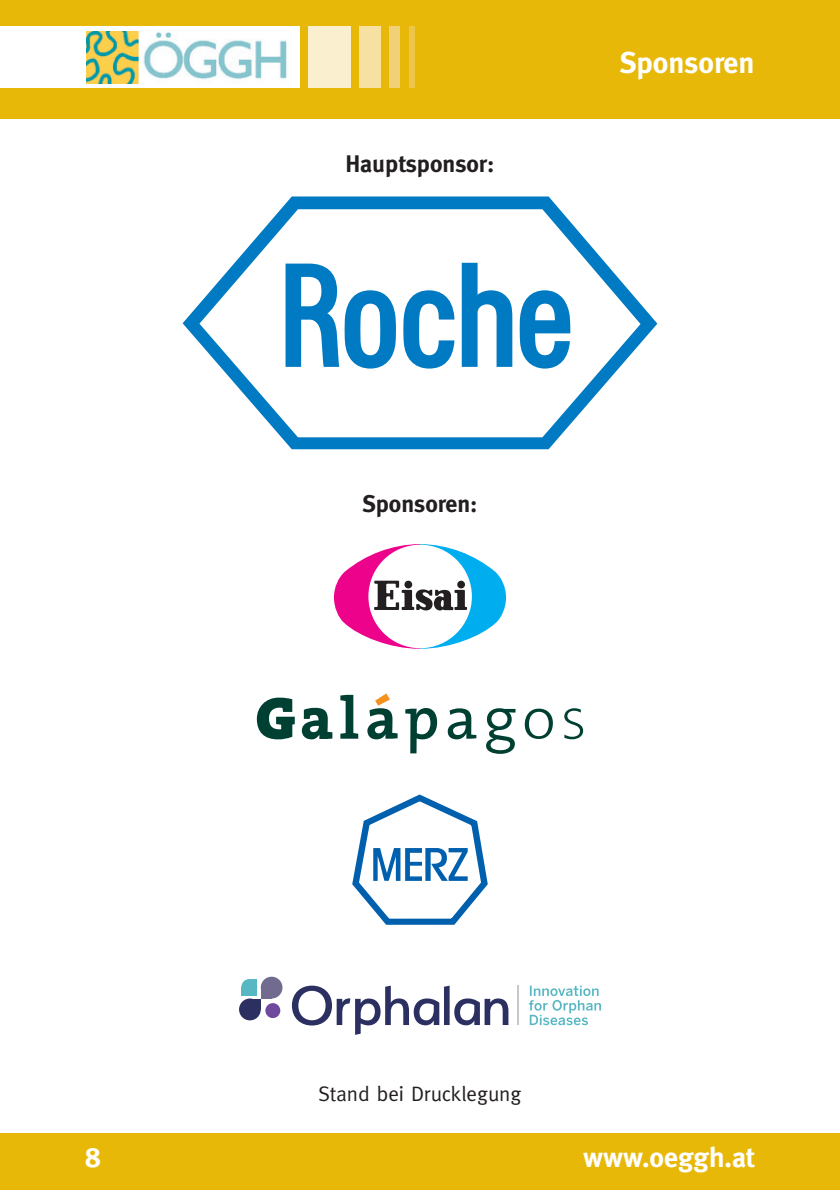
<style>
.page{position:relative;width:840px;height:1190px;background:#fff}
.page>*{position:absolute;margin:0;border:0;box-sizing:border-box;transform-origin:0 0}
.t1{font:700 30px "Meta";color:#fff}
.t2{font:700 28px "Meta";color:#fff}
.t3{font:28px "Meta Bold Caps";color:#fff}
.t4{font:700 24px "Meta";color:#231f20}
.t5{font:21px "Meta";color:#231f20}
</style>
<div class="page">
<div style="left:0;top:0;width:840px;height:119px;background:#e8b809"></div>
<div style="left:0;top:1134px;width:840px;height:56px;background:#e8b809"></div>
<div style="left:0;top:26px;width:299px;height:62px;background:#fff"></div>
<div style="left:308px;top:26px;width:43px;height:62px;background:#faefce"></div>
<div style="left:359px;top:26px;width:22px;height:62px;background:#f6e0a2"></div>
<div style="left:390px;top:26px;width:10px;height:62px;background:#f1d178"></div>
<div style="left:409px;top:26px;width:5px;height:62px;background:#ecc549"></div>
<img style="left:87px;top:31px;width:200px;height:52px">
<svg style="left:334px;top:544px;width:172px;height:105px"></svg>
<svg style="left:257px;top:694px;width:326px;height:60px"></svg>
<svg style="left:352px;top:794px;width:136px;height:131px"></svg>
<div style="left:261px;top:977px;width:21px;height:22px;background:#706b8f;border-radius:50%"></div>
<div style="left:265px;top:1003px;width:15px;height:15px;background:#6f499d;border-radius:50%"></div>
<div style="left:261px;top:988px;width:11px;height:11px;background:#706b8f"></div>
<div style="left:250px;top:999px;width:11px;height:10px;background:#2b3061"></div>
<div style="left:239px;top:999px;width:22px;height:21px;background:#2b3061;border-radius:50%"></div>
<div style="left:241px;top:987px;width:16px;height:8px;background:#57b8c3"></div>
<div style="left:241px;top:979px;width:16px;height:16px;background:#57b8c3;border-radius:50%"></div>
<div style="left:249px;top:979px;width:8px;height:8px;background:#57b8c3"></div>
<svg style="left:529px;top:986px;width:72px;height:39px"></svg>
<svg style="left:292px;top:986px;width:216px;height:49px"></svg>
<hr style="left:518px;top:986px;width:1px;height:39px;background:#c7c9c8">
<svg style="left:183px;top:196px;width:474px;height:253px"></svg>
<svg style="left:286px;top:264px;width:53px;height:103px"></svg>
<svg style="left:403px;top:290px;width:51px;height:79px"></svg>
<p class="t4" style="left:346px;top:154px;width:150px">Hauptsponsor:</p>
<p class="t4" style="left:363px;top:494px;width:116px">Sponsoren:</p>
<p class="t1" style="left:620px;top:51px;width:136px">Sponsoren</p>
<p class="t5" style="left:319px;top:1086px;width:204px">Stand bei Drucklegung</p>
<p class="t3" style="left:86px;top:1141px;width:16px">8</p>
<p class="t2" style="left:583px;top:1146px;width:173px">www.oeggh.at</p>
</div>
